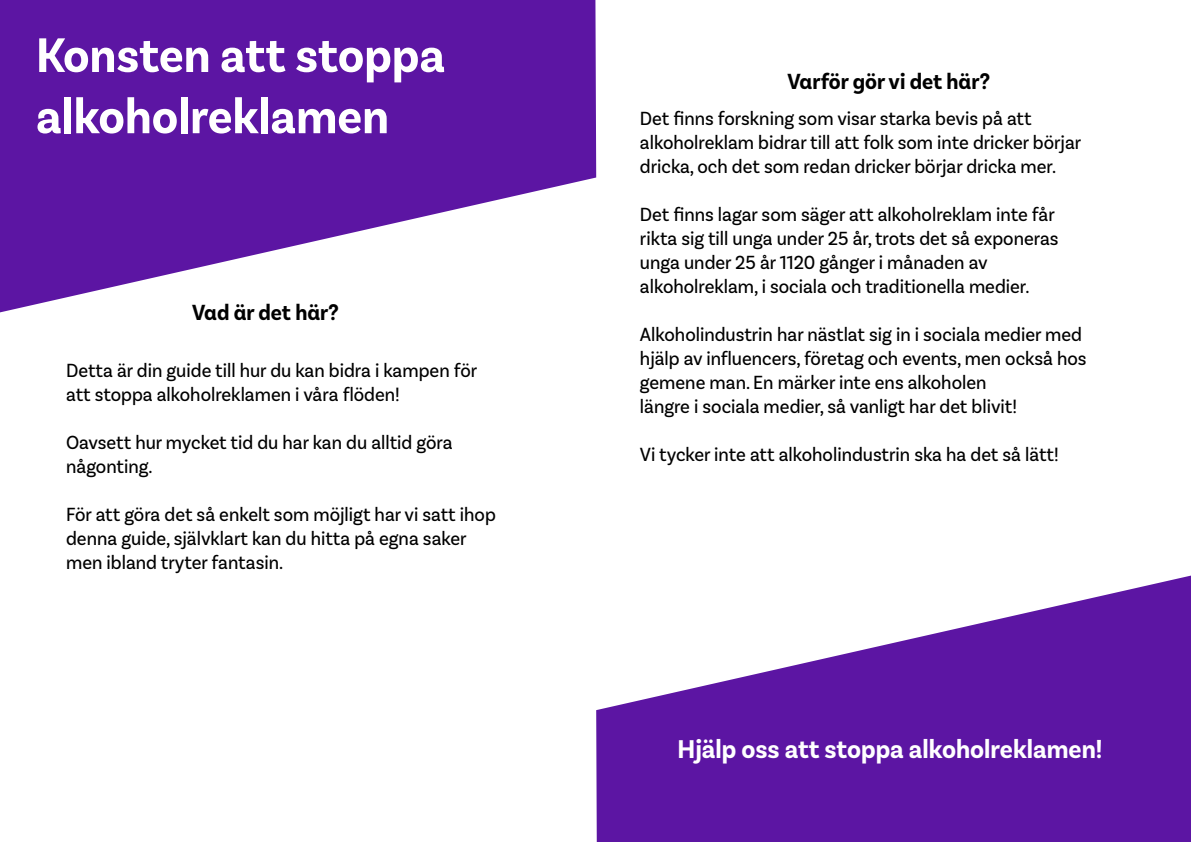
<style>
.page{position:relative;width:1191px;height:842px;background:#fff}
.page>*{position:absolute;margin:0;border:0;box-sizing:border-box;transform-origin:0 0}
.t1{font:700 51px/61.2px "Basic Sans Narrow";color:#fff}
.t2{font:700 27px "Basic Sans Narrow";color:#fff}
.t3{font:700 23px "Basic Sans Alt Narrow";color:#000}
.t4{font:20px/24px "Basic Sans Narrow";color:#000}
</style>
<div class="page">
<svg style="left:0;top:0;width:596px;height:313px;fill:#5c15a3"></svg>
<svg style="left:596px;top:575px;width:595px;height:267px;fill:#5c15a3"></svg>
<h1 class="t1" style="left:36px;top:27px;width:411px">Konsten att stoppa alkoholreklamen</h1>
<p class="t3" style="left:192px;top:300px;width:148px">Vad är det här?</p>
<p class="t4" style="left:66px;top:359px;width:412px">Detta är din guide till hur du kan bidra i kampen för att stoppa alkoholreklamen i våra flöden!</p>
<p class="t4" style="left:66px;top:431px;width:388px">Oavsett hur mycket tid du har kan du alltid göra någonting.</p>
<p class="t4" style="left:66px;top:503px;width:431px">För att göra det så enkelt som möjligt har vi satt ihop denna guide, självklart kan du hitta på egna saker men ibland tryter fantasin.</p>
<p class="t3" style="left:787px;top:68px;width:204px">Varför gör vi det här?</p>
<p class="t4" style="left:640px;top:107px;width:443px">Det finns forskning som visar starka bevis på att alkoholreklam bidrar till att folk som inte dricker börjar dricka, och det som redan dricker börjar dricka mer.</p>
<p class="t4" style="left:640px;top:203px;width:420px">Det finns lagar som säger att alkoholreklam inte får rikta sig till unga under 25 år, trots det så exponeras unga under 25 år 1120 gånger i månaden av alkoholreklam, i sociala och traditionella medier.</p>
<p class="t4" style="left:640px;top:323px;width:448px">Alkoholindustrin har nästlat sig in i sociala medier med hjälp av influencers, företag och events, men också hos gemene man. En märker inte ens alkoholen<br>längre i sociala medier, så vanligt har det blivit!</p>
<p class="t4" style="left:640px;top:443px;width:420px">Vi tycker inte att alkoholindustrin ska ha det så lätt!</p>
<h2 class="t2" style="left:677px;top:734px;width:426px">Hjälp oss att stoppa alkoholreklamen!</h2>
</div>
